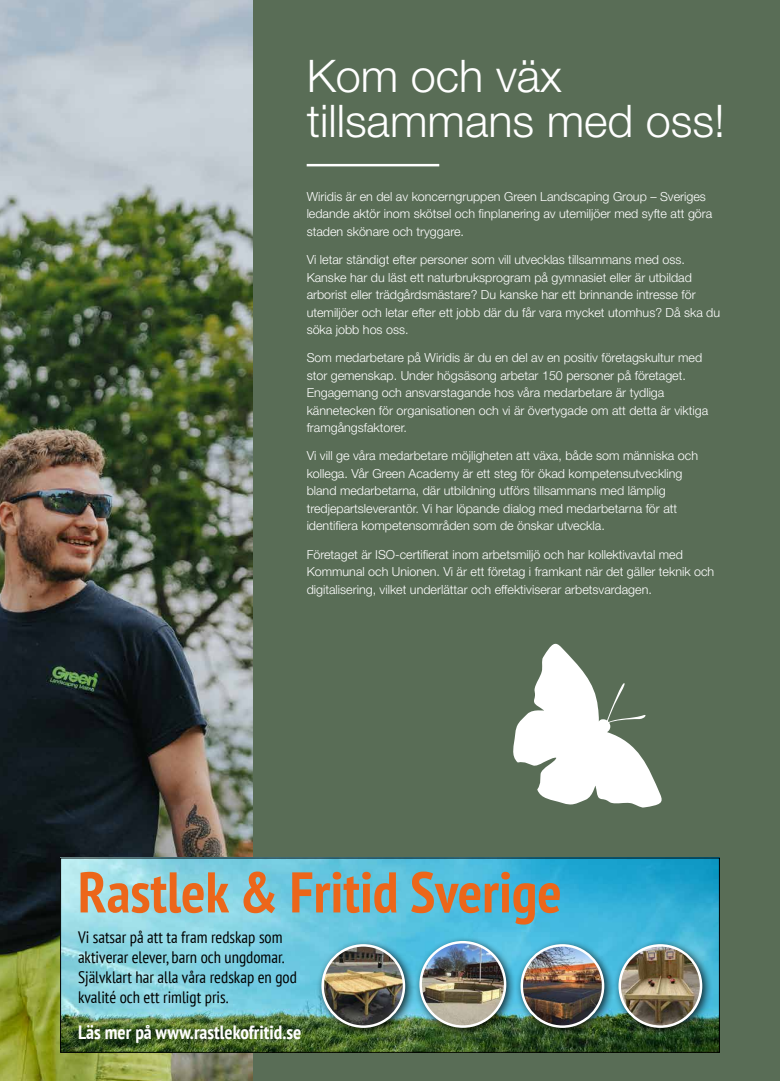
<style>
.page{position:relative;width:780px;height:1081px;background:#fff}
.page>*{position:absolute;margin:0;border:0;box-sizing:border-box;transform-origin:0 0}
.t1{font:700 condensed 57.25px "PT Sans";color:#ec661a}
.t2{font:300 45px/45px "Helvetica Neue LT Std";color:#fff}
.t3{font:700 condensed 19.12px "PT Sans";color:#fff}
.t4{font:condensed 16.62px/19.9px "PT Sans";color:#000}
.t5{font:300 12.5px/17.5px "Helvetica Neue LT Std";color:#fff}
</style>
<div class="page">
<div style="left:252px;top:0;width:528px;height:1081px;background:#596d56"></div>
<img style="left:0;top:0;width:252px;height:1081px">
<svg style="left:513px;top:643px;width:149px;height:165px"></svg>
<img style="left:62px;top:859px;width:655px;height:191px">
<div style="left:613px;top:939px;width:99px;height:99px;background:#000;opacity:.75"></div>
<img style="left:619px;top:945px;width:82px;height:81px;border-radius:41px">
<div style="left:618px;top:944px;width:84px;height:84px;border:2px solid #fff;border-radius:50%"></div>
<div style="left:515px;top:939px;width:99px;height:99px;background:#000;opacity:.75"></div>
<img style="left:521px;top:945px;width:82px;height:81px;border-radius:41px">
<div style="left:520px;top:944px;width:84px;height:84px;border:2px solid #fff;border-radius:50%"></div>
<div style="left:316px;top:939px;width:99px;height:99px;background:#000;opacity:.75"></div>
<img style="left:322px;top:945px;width:82px;height:81px;border-radius:41px">
<div style="left:321px;top:944px;width:84px;height:84px;border:2px solid #fff;border-radius:50%"></div>
<div style="left:414px;top:935px;width:102px;height:103px;background:#000;opacity:.75"></div>
<img style="left:420px;top:942px;width:85px;height:84px;border-radius:42px">
<div style="left:419px;top:941px;width:87px;height:87px;border:2px solid #fff;border-radius:50%"></div>
<div style="left:60px;top:857px;width:659px;height:195px;border:1px solid #000"></div>
<hr style="left:306px;top:164px;width:133px;height:2px;background:#fff">
<h2 class="t2" style="left:306px;top:53px;width:420px">Kom och väx tillsammans med oss!</h2>
<p class="t5" style="left:306px;top:187px;width:407px">Wiridis är en del av koncerngruppen Green Landscaping Group – Sveriges ledande aktör inom skötsel och finplanering av utemiljöer med syfte att göra staden skönare och tryggare.</p>
<p class="t5" style="left:306px;top:251px;width:415px">Vi letar ständigt efter personer som vill utvecklas tillsammans med oss.<br>Kanske har du läst ett naturbruksprogram på gymnasiet eller är utbildad arborist eller trädgårdsmästare? Du kanske har ett brinnande intresse för utemiljöer och letar efter ett jobb där du får vara mycket utomhus? Då ska du söka jobb hos oss.</p>
<p class="t5" style="left:306px;top:349px;width:403px">Som medarbetare på Wiridis är du en del av en positiv företagskultur med stor gemenskap. Under högsäsong arbetar 150 personer på företaget.<br>Engagemang och ansvarstagande hos våra medarbetare är tydliga kännetecken för organisationen och vi är övertygade om att detta är viktiga framgångsfaktorer.</p>
<p class="t5" style="left:306px;top:447px;width:393px">Vi vill ge våra medarbetare möjligheten att växa, både som människa och kollega. Vår Green Academy är ett steg för ökad kompetensutveckling bland medarbetarna, där utbildning utförs tillsammans med lämplig tredjepartsleverantör. Vi har löpande dialog med medarbetarna för att identifiera kompetensområden som de önskar utveckla.</p>
<p class="t5" style="left:306px;top:545px;width:409px">Företaget är ISO-certifierat inom arbetsmiljö och har kollektivavtal med<br>Kommunal och Unionen. Vi är ett företag i framkant när det gäller teknik och digitalisering, vilket underlättar och effektiviserar arbetsvardagen.</p>
<h1 class="t1" style="left:78px;top:854px;width:485px">Rastlek &amp; Fritid Sverige</h1>
<h3 class="t4" style="left:78px;top:927px;width:220px">Vi satsar på att ta fram redskap som aktiverar elever, barn och ungdomar.<br>Självklart har alla våra redskap en god kvalité och ett rimligt pris.</h3>
<h3 class="t3" style="left:78px;top:1020px;width:225px">Läs mer på www.rastlekofritid.se</h3>
</div>
